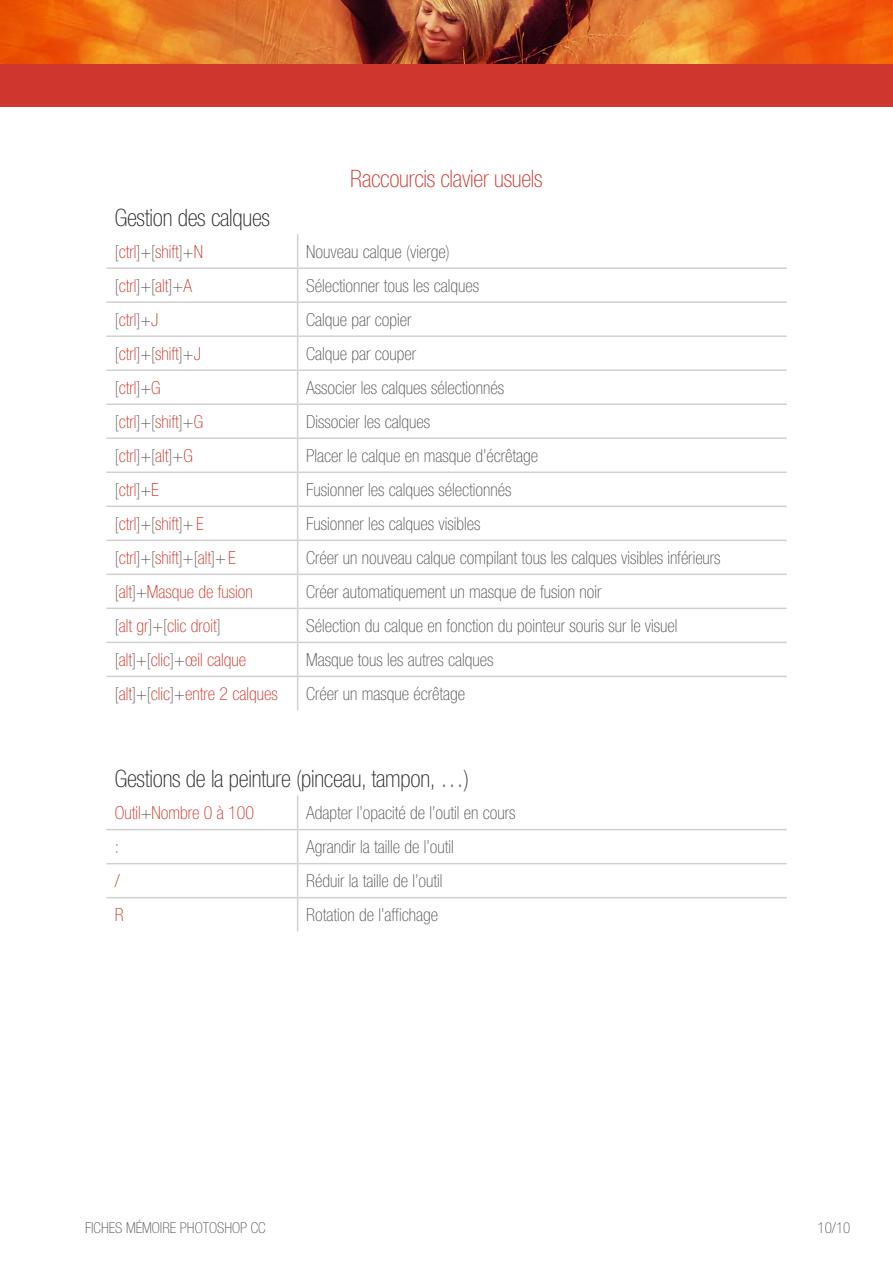
<style>
.page{position:relative;width:893px;height:1263px;background:#fff}
.page>*{position:absolute;margin:0;border:0;box-sizing:border-box;transform-origin:0 0}
.t1{font:100 condensed 24px "Helvetica Neue LT Std";letter-spacing:-.01em;color:#282827}
.t2{font:100 condensed 24px "Helvetica Neue LT Std";letter-spacing:-.01em;color:#ce372d}
.t3{font:100 condensed 18px "Helvetica Neue LT Std";color:#575756}
.t4{font:100 condensed 18px "Helvetica Neue LT Std";color:#ce372d}
.t5{font:100 condensed 15px "Helvetica Neue LT Std";color:#575756}
.s1{color:#575756}
</style>
<div class="page">
<div style="left:0;top:64px;width:893px;height:42px;background:#ce372d"></div>
<img style="left:0;top:0;width:893px;height:64px">
<hr style="left:297px;top:234px;width:1px;height:33px;background:#d0d0d0">
<hr style="left:106px;top:267px;width:192px;height:2px;background:#d0d0d0">
<hr style="left:298px;top:267px;width:489px;height:2px;background:#d0d0d0">
<hr style="left:297px;top:269px;width:1px;height:32px;background:#d0d0d0">
<hr style="left:106px;top:301px;width:192px;height:2px;background:#d0d0d0">
<hr style="left:298px;top:301px;width:489px;height:2px;background:#d0d0d0">
<hr style="left:297px;top:303px;width:1px;height:32px;background:#d0d0d0">
<hr style="left:106px;top:335px;width:192px;height:2px;background:#d0d0d0">
<hr style="left:298px;top:335px;width:489px;height:2px;background:#d0d0d0">
<hr style="left:297px;top:337px;width:1px;height:32px;background:#d0d0d0">
<hr style="left:106px;top:369px;width:192px;height:2px;background:#d0d0d0">
<hr style="left:298px;top:369px;width:489px;height:2px;background:#d0d0d0">
<hr style="left:297px;top:371px;width:1px;height:32px;background:#d0d0d0">
<hr style="left:106px;top:403px;width:192px;height:2px;background:#d0d0d0">
<hr style="left:298px;top:403px;width:489px;height:2px;background:#d0d0d0">
<hr style="left:297px;top:405px;width:1px;height:32px;background:#d0d0d0">
<hr style="left:106px;top:437px;width:192px;height:2px;background:#d0d0d0">
<hr style="left:298px;top:437px;width:489px;height:2px;background:#d0d0d0">
<hr style="left:297px;top:439px;width:1px;height:32px;background:#d0d0d0">
<hr style="left:106px;top:471px;width:192px;height:2px;background:#d0d0d0">
<hr style="left:298px;top:471px;width:489px;height:2px;background:#d0d0d0">
<hr style="left:297px;top:473px;width:1px;height:32px;background:#d0d0d0">
<hr style="left:106px;top:505px;width:192px;height:2px;background:#d0d0d0">
<hr style="left:298px;top:505px;width:489px;height:2px;background:#d0d0d0">
<hr style="left:297px;top:507px;width:1px;height:33px;background:#d0d0d0">
<hr style="left:106px;top:540px;width:192px;height:1px;background:#d0d0d0">
<hr style="left:298px;top:540px;width:489px;height:1px;background:#d0d0d0">
<hr style="left:297px;top:541px;width:1px;height:33px;background:#d0d0d0">
<hr style="left:106px;top:574px;width:192px;height:1px;background:#d0d0d0">
<hr style="left:298px;top:574px;width:489px;height:1px;background:#d0d0d0">
<hr style="left:297px;top:575px;width:1px;height:33px;background:#d0d0d0">
<hr style="left:106px;top:608px;width:192px;height:1px;background:#d0d0d0">
<hr style="left:298px;top:608px;width:489px;height:1px;background:#d0d0d0">
<hr style="left:297px;top:609px;width:1px;height:33px;background:#d0d0d0">
<hr style="left:106px;top:642px;width:192px;height:1px;background:#d0d0d0">
<hr style="left:298px;top:642px;width:489px;height:1px;background:#d0d0d0">
<hr style="left:297px;top:643px;width:1px;height:33px;background:#d0d0d0">
<hr style="left:106px;top:676px;width:192px;height:1px;background:#d0d0d0">
<hr style="left:298px;top:676px;width:489px;height:1px;background:#d0d0d0">
<hr style="left:297px;top:677px;width:1px;height:33px;background:#d0d0d0">
<hr style="left:297px;top:796px;width:1px;height:33px;background:#d0d0d0">
<hr style="left:106px;top:829px;width:192px;height:1px;background:#d0d0d0">
<hr style="left:298px;top:829px;width:489px;height:1px;background:#d0d0d0">
<hr style="left:297px;top:830px;width:1px;height:33px;background:#d0d0d0">
<hr style="left:106px;top:863px;width:192px;height:1px;background:#d0d0d0">
<hr style="left:298px;top:863px;width:489px;height:1px;background:#d0d0d0">
<hr style="left:297px;top:864px;width:1px;height:33px;background:#d0d0d0">
<hr style="left:106px;top:897px;width:192px;height:1px;background:#d0d0d0">
<hr style="left:298px;top:897px;width:489px;height:1px;background:#d0d0d0">
<hr style="left:297px;top:898px;width:1px;height:34px;background:#d0d0d0">
<h1 class="t2" style="left:350px;top:165px;width:194px">Raccourcis clavier usuels</h1>
<h1 class="t1" style="left:115px;top:204px;width:157px">Gestion des calques</h1>
<p class="t4" style="left:115px;top:241px;width:88px"><span class="s1">[</span>ctrl<span class="s1">]+[</span>shift<span class="s1">]+</span>N</p>
<p class="t3" style="left:306px;top:241px;width:145px">Nouveau calque (vierge)</p>
<p class="t4" style="left:115px;top:275px;width:79px"><span class="s1">[</span>ctrl<span class="s1">]+[</span>alt<span class="s1">]+</span>A</p>
<p class="t3" style="left:306px;top:275px;width:174px">Sélectionner tous les calques</p>
<p class="t4" style="left:115px;top:309px;width:45px"><span class="s1">[</span>ctrl<span class="s1">]+</span>J</p>
<p class="t3" style="left:306px;top:309px;width:107px">Calque par copier</p>
<p class="t4" style="left:115px;top:343px;width:88px"><span class="s1">[</span>ctrl<span class="s1">]+[</span>shift<span class="s1">]+</span>J</p>
<p class="t3" style="left:306px;top:343px;width:111px">Calque par couper</p>
<p class="t4" style="left:115px;top:377px;width:47px"><span class="s1">[</span>ctrl<span class="s1">]+</span>G</p>
<p class="t3" style="left:306px;top:377px;width:199px">Associer les calques sélectionnés</p>
<p class="t4" style="left:115px;top:411px;width:90px"><span class="s1">[</span>ctrl<span class="s1">]+[</span>shift<span class="s1">]+</span>G</p>
<p class="t3" style="left:306px;top:411px;width:125px">Dissocier les calques</p>
<p class="t4" style="left:115px;top:445px;width:79px"><span class="s1">[</span>ctrl<span class="s1">]+[</span>alt<span class="s1">]+</span>G</p>
<p class="t3" style="left:306px;top:445px;width:233px">Placer le calque en masque d’écrêtage</p>
<p class="t4" style="left:115px;top:479px;width:46px"><span class="s1">[</span>ctrl<span class="s1">]+</span>E</p>
<p class="t3" style="left:306px;top:479px;width:207px">Fusionner les calques sélectionnés</p>
<p class="t4" style="left:115px;top:513px;width:90px"><span class="s1">[</span>ctrl<span class="s1">]+[</span>shift<span class="s1">]+</span>E</p>
<p class="t3" style="left:306px;top:513px;width:176px">Fusionner les calques visibles</p>
<p class="t4" style="left:115px;top:547px;width:122px"><span class="s1">[</span>ctrl<span class="s1">]+[</span>shift<span class="s1">]+[</span>alt<span class="s1">]+</span>E</p>
<p class="t3" style="left:306px;top:547px;width:416px">Créer un nouveau calque compilant tous les calques visibles inférieurs</p>
<p class="t4" style="left:115px;top:581px;width:140px"><span class="s1">[</span>alt<span class="s1">]+</span>Masque de fusion</p>
<p class="t3" style="left:306px;top:581px;width:297px">Créer automatiquement un masque de fusion noir</p>
<p class="t4" style="left:115px;top:615px;width:108px"><span class="s1">[</span>alt gr<span class="s1">]+[</span>clic droit<span class="s1">]</span></p>
<p class="t3" style="left:306px;top:615px;width:373px">Sélection du calque en fonction du pointeur souris sur le visuel</p>
<p class="t4" style="left:115px;top:649px;width:133px"><span class="s1">[</span>alt<span class="s1">]+[</span>clic<span class="s1">]+</span>œil calque</p>
<p class="t3" style="left:306px;top:649px;width:189px">Masque tous les autres calques</p>
<p class="t4" style="left:115px;top:683px;width:164px"><span class="s1">[</span>alt<span class="s1">]+[</span>clic<span class="s1">]+</span>entre 2 calques</p>
<p class="t3" style="left:306px;top:683px;width:160px">Créer un masque écrêtage</p>
<h1 class="t1" style="left:115px;top:765px;width:356px">Gestions de la peinture (pinceau, tampon, …)</h1>
<p class="t4" style="left:115px;top:803px;width:141px">Outil<span class="s1">+</span>Nombre 0 à 100</p>
<p class="t3" style="left:306px;top:803px;width:211px">Adapter l’opacité de l’outil en cours</p>
<p class="t4" style="left:115px;top:837px;width:6px">:</p>
<p class="t3" style="left:306px;top:837px;width:149px">Agrandir la taille de l’outil</p>
<p class="t4" style="left:115px;top:871px;width:7px">/</p>
<p class="t3" style="left:306px;top:871px;width:138px">Réduir la taille de l’outil</p>
<p class="t4" style="left:115px;top:905px;width:10px">R</p>
<p class="t3" style="left:306px;top:905px;width:133px">Rotation de l’affichage</p>
<p class="t5" style="left:85px;top:1219px;width:174px">Fiches mémoire Photoshop CC</p>
<p class="t5" style="left:817px;top:1219px;width:34px">10/10</p>
</div>
